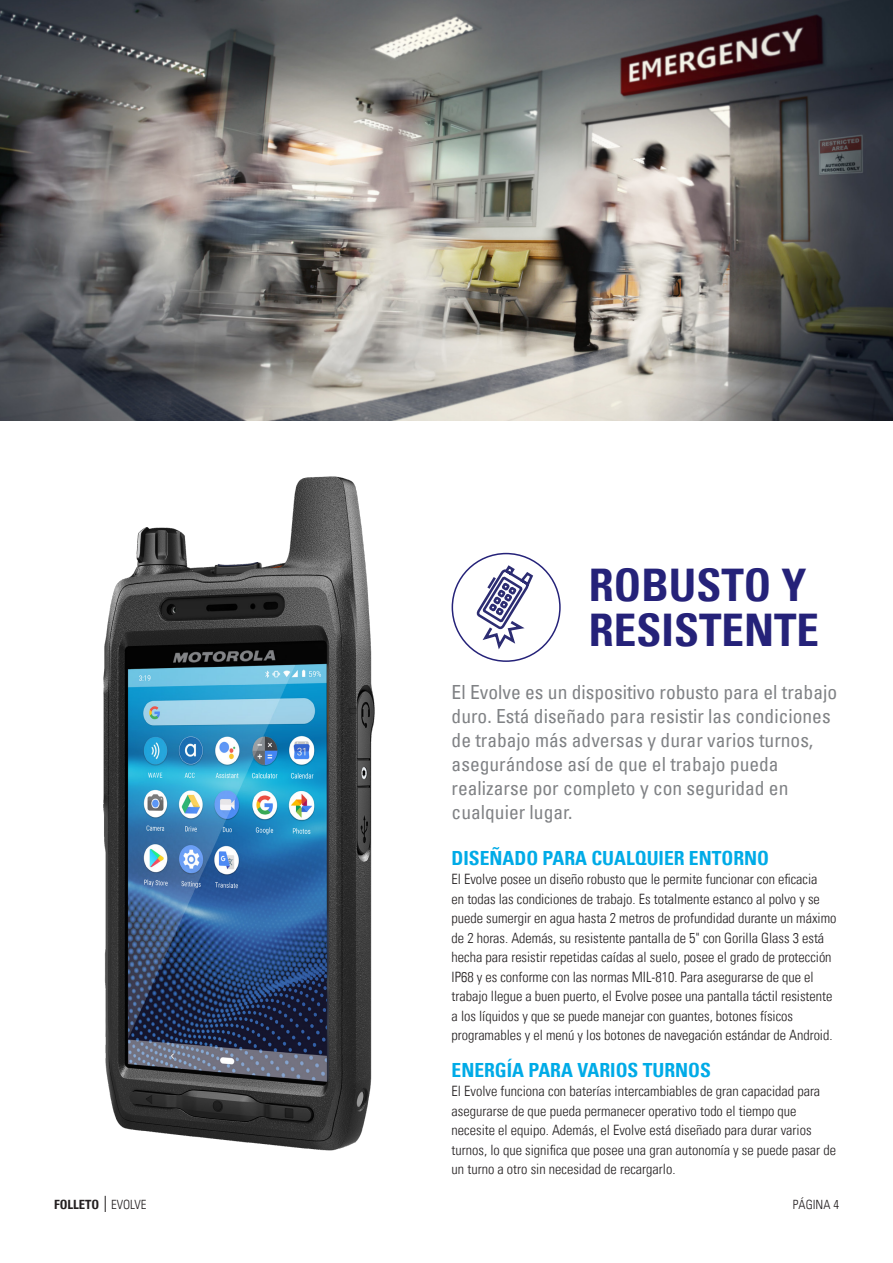
<style>
.page{position:relative;width:893px;height:1263px;background:#fff}
.page>*{position:absolute;margin:0;border:0;box-sizing:border-box;transform-origin:0 0}
.t1{font:700 condensed 45px/45px "Univers LT";color:#252279}
.t2{font:condensed 19.5px/24px "Univers LT";color:#808285}
.t3{font:700 condensed 19.5px "Univers LT";color:#00abe7}
.t4{font:300 condensed 14.25px/19.5px "Univers LT";color:#231f20}
.t5{font:700 condensed 12.75px "Univers LT";color:#231f20}
.t6{font:300 condensed 12.75px "Univers LT";color:#231f20}
.s1{font-weight:300}
</style>
<div class="page">
<svg style="left:105px;top:1196px;width:1px;height:16px"></svg>
<img style="left:103px;top:476px;width:272px;height:675px">
<img style="left:0;top:0;width:893px;height:421px">
<svg style="left:477px;top:565px;width:56px;height:84px"></svg>
<div style="left:452px;top:553px;width:109px;height:109px;border:2px solid #252279;border-radius:50%"></div>
<p class="t1" style="left:589px;top:562px;width:232px">ROBUSTO Y<br>RESISTENTE</p>
<p class="t2" style="left:452px;top:680px;width:387px">El Evolve es un dispositivo robusto para el trabajo duro. Está diseñado para resistir las condiciones de trabajo más adversas y durar varios turnos, asegurándose así de que el trabajo pueda realizarse por completo y con seguridad en cualquier lugar.</p>
<p class="t3" style="left:452px;top:846px;width:319px">DISEÑADO PARA CUALQUIER ENTORNO</p>
<p class="t4" style="left:452px;top:869px;width:386px">El Evolve posee un diseño robusto que le permite funcionar con eficacia<br>en todas las condiciones de trabajo. Es totalmente estanco al polvo y se puede sumergir en agua hasta 2 metros de profundidad durante un máximo de 2 horas. Además, su resistente pantalla de 5" con Gorilla Glass 3 está hecha para resistir repetidas caídas al suelo, posee el grado de protección IP68 y es conforme con las normas MIL-810. Para asegurarse de que el trabajo llegue a buen puerto, el Evolve posee una pantalla táctil resistente a los líquidos y que se puede manejar con guantes, botones físicos programables y el menú y los botones de navegación estándar de Android.</p>
<p class="t3" style="left:452px;top:1058px;width:261px">ENERGÍA PARA VARIOS TURNOS</p>
<p class="t4" style="left:452px;top:1081px;width:386px">El Evolve funciona con baterías intercambiables de gran capacidad para asegurarse de que pueda permanecer operativo todo el tiempo que necesite el equipo. Además, el Evolve está diseñado para durar varios turnos, lo que significa que posee una gran autonomía y se puede pasar de un turno a otro sin necesidad de recargarlo.</p>
<p class="t5" style="left:54px;top:1196px;width:94px">FOLLETO <span class="s1">EVOLVE</span></p>
<p class="t6" style="left:793px;top:1197px;width:48px">PÁGINA 4</p>
</div>
